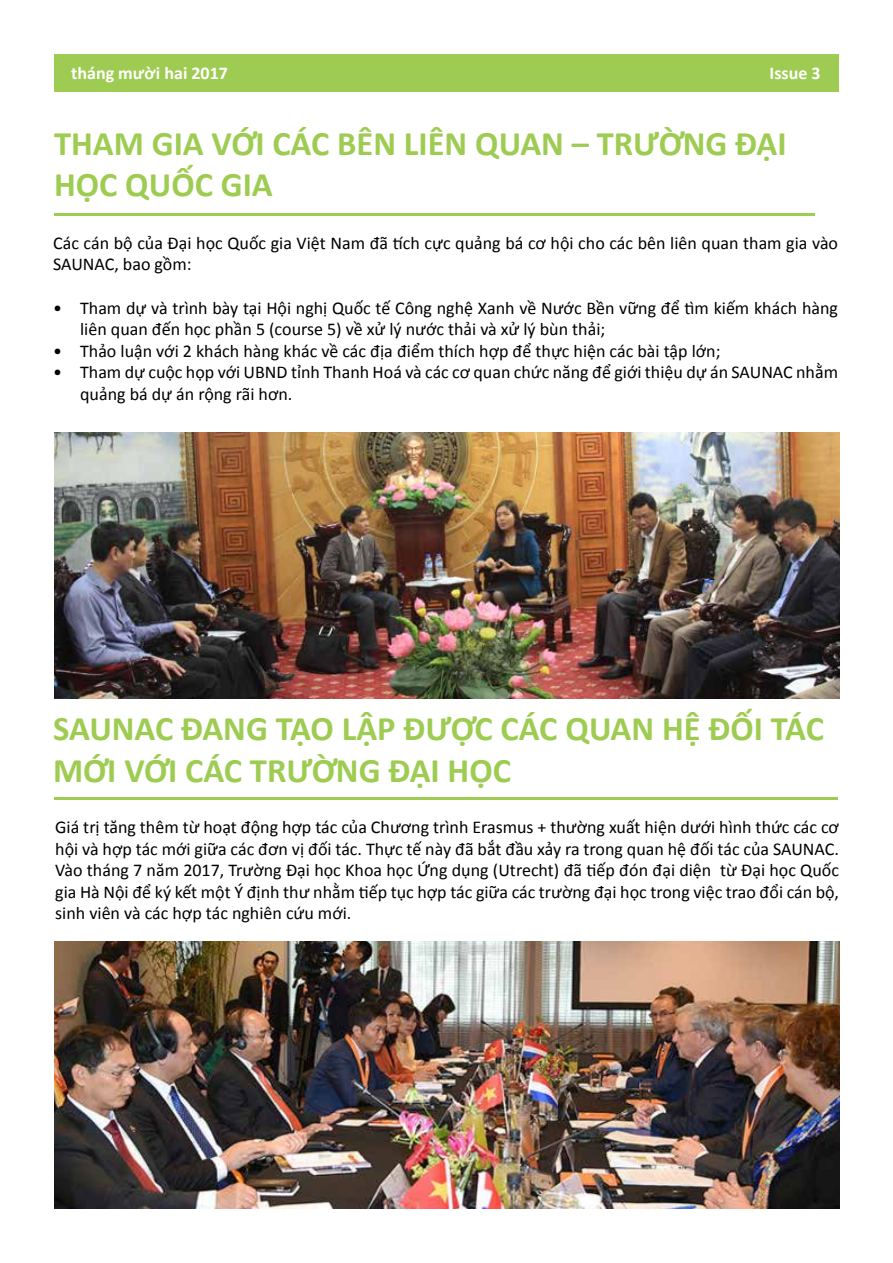
<style>
.page{position:relative;width:893px;height:1263px;background:#fff}
.page>*{position:absolute;margin:0;border:0;box-sizing:border-box;transform-origin:0 0}
.t1{font:700 34.5px/41.4px "Calibri";color:#9ecc52}
.t2{font:18px/21.6px "Calibri";color:#000}
.t3{font:700 18px "Calibri";color:#fff}
</style>
<div class="page">
<div style="left:54px;top:54px;width:785px;height:37px;background:#9ecc52"></div>
<hr style="left:54px;top:213px;width:760px;height:2px;background:#9ecc52">
<hr style="left:55px;top:797px;width:783px;height:3px;background:#9ecc52">
<img style="left:55px;top:941px;width:785px;height:268px">
<img style="left:55px;top:432px;width:785px;height:267px">
<p class="t3" style="left:71px;top:61px;width:158px">tháng mười hai 2017</p>
<p class="t3" style="left:770px;top:61px;width:53px">Issue 3</p>
<h1 class="t1" style="left:54px;top:122px;width:734px">THAM GIA VỚI CÁC BÊN LIÊN QUAN – TRƯỜNG ĐẠI<br>HỌC QUỐC GIA</h1>
<p class="t2" style="left:53px;top:232px;width:786px">Các cá n bộ của Đại học Quốc gia Việt Nam đã tích cực quảng bá cơ hội cho các bên liên quan tham gia vào<br>SAUNAC, bao gồm:</p>
<p class="t2" style="left:80px;top:297px;width:759px;text-indent:-27px">• Tham dự và trình bày tại Hội nghị Quốc tế Công nghệ Xanh về Nước Bền vững để tìm kiếm khách hàng liên quan đến học phầ n 5 (course 5) về xử lý nước thải và xử lý bùn thả i;</p>
<p class="t2" style="left:53px;top:340px;width:669px">• Thảo luận với 2 khách hàng khác về các địa điểm thích hợp để thực hiện các bà i tậ p lớn;</p>
<p class="t2" style="left:80px;top:362px;width:759px;text-indent:-27px">• Tham dự cuộc họp với UBND tỉnh Thanh Hoá và các cơ quan chức năng để giới thiệu dự án SAUNAC nhằ m quảng bá dự án rộng rãi hơn.</p>
<h1 class="t1" style="left:53px;top:708px;width:772px">SAUNAC ĐANG TẠO LẬP ĐƯỢC CÁC QUAN HỆ ĐỐ I TÁC<br>MỚI VỚI CÁC TRƯỜNG ĐẠ I HỌ C</h1>
<p class="t2" style="left:55px;top:816px;width:785px;text-align:justify">Giá trị tăng thêm từ hoạt động hợp tác của Chương trình Erasmus + thường xuất hiện dưới hình thức các cơ hội và hợp tá c mới giữa cá c đơn vị đối tá c. Thực tế này đã bắt đầu xảy ra trong quan hệ đối tác củ a SAUNAC.<br>Vào tháng 7 năm 2017, Trường Đại học Khoa học Ứng dụng (Utrecht) đã tiếp đón đạ i diện từ Đại học Quốc gia Hà Nội để ký kết một Ý định thư nhằ m tiếp tục hợp tác giữa các trường đại học trong việc trao đổi cá n bộ, sinh viên và các hợp tác nghiên cứu mới.</p>
</div>
